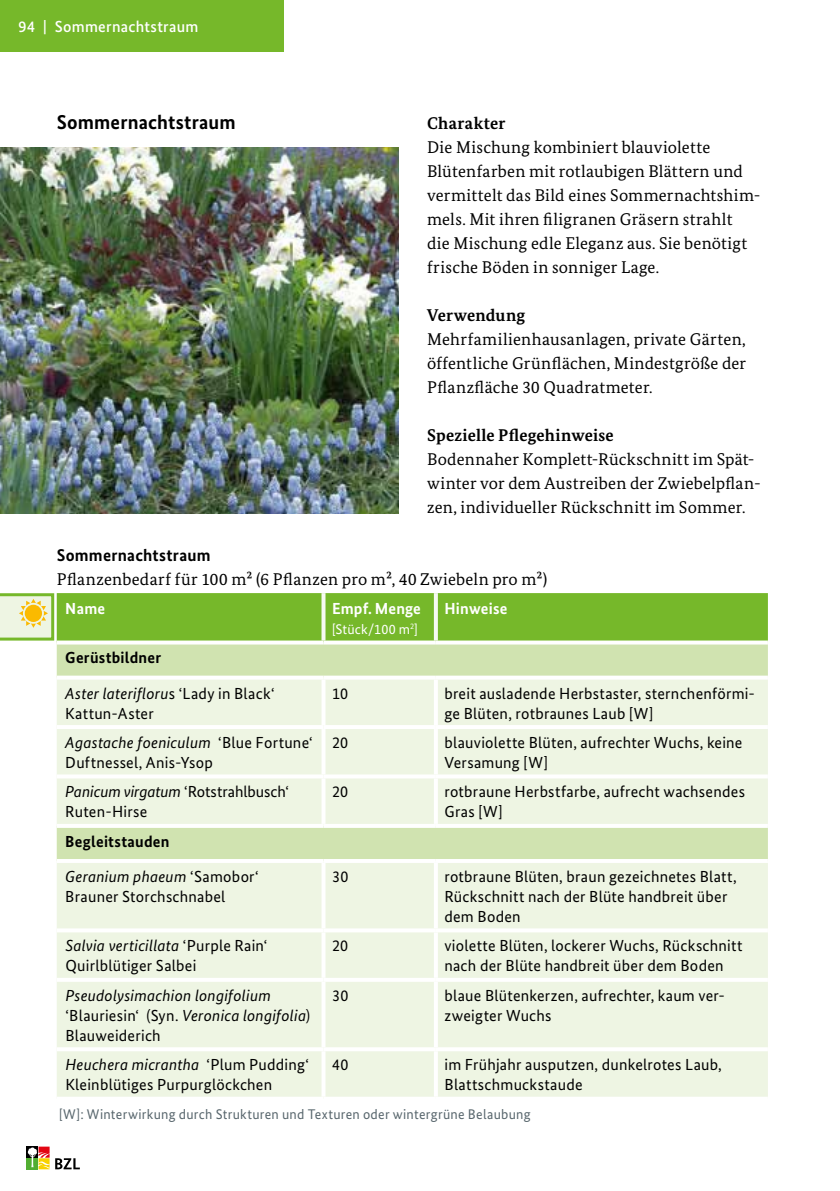
<style>
.page{position:relative;width:840px;height:1191px;background:#fff}
.page>*{position:absolute;margin:0;border:0;box-sizing:border-box;transform-origin:0 0}
.t1{font:700 20px "Bundes Sans";letter-spacing:.01em;color:#000}
.t2{font:17px/24px "Bundes Serif";letter-spacing:.015em;color:#000}
.t3{font:700 17px "Bundes Serif";letter-spacing:.01em;color:#000}
.t4{font:700 17px "Bundes Sans";letter-spacing:.015em;color:#000}
.t5{font:16px/20px "Bundes Sans";letter-spacing:.015em;color:#000}
.t6{font:italic 16px/20px "Bundes Sans";letter-spacing:.015em;color:#000}
.t7{font:700 16px/35px "Bundes Sans";letter-spacing:.015em;color:#000}
.t8{font:700 16px "Bundes Sans";letter-spacing:.01em;color:#fff}
.t9{font:500 16px "Bundes Sans";letter-spacing:.015em;color:#fff}
.t10{font:14px "Bundes Sans";letter-spacing:.02em;color:#58666d}
.t11{font:14px "Bundes Sans";letter-spacing:.01em;color:#fff}
.s1{font-weight:700;font-style:normal}
.s2{font-style:normal}
.s3{font-style:italic}
.s4{font-weight:400;font-style:italic}
.s5{font-weight:400}
</style>
<div class="page">
<div style="left:0;top:0;width:283px;height:52px;background:#76b82a"></div>
<svg style="left:27px;top:1146px;width:53px;height:23px"></svg>
<img style="left:0;top:147px;width:398px;height:366px">
<div style="left:57px;top:644px;width:710px;height:31px;background:#d0e3b0"></div>
<div style="left:57px;top:679px;width:710px;height:46px;background:#eef5e3"></div>
<svg style="left:57px;top:729px;width:710px;height:367px;background:#ebf3de"></svg>
<svg style="left:433px;top:679px;width:4px;height:46px"></svg>
<svg style="left:433px;top:729px;width:4px;height:45px"></svg>
<svg style="left:435px;top:774px;width:332px;height:4px"></svg>
<svg style="left:433px;top:778px;width:4px;height:46px"></svg>
<hr style="left:435px;top:824px;width:332px;height:4px;background:#fff">
<hr style="left:435px;top:859px;width:332px;height:4px;background:#fff">
<svg style="left:433px;top:863px;width:4px;height:65px"></svg>
<hr style="left:435px;top:928px;width:332px;height:4px;background:#fff">
<svg style="left:433px;top:932px;width:4px;height:45px"></svg>
<svg style="left:435px;top:977px;width:332px;height:4px"></svg>
<svg style="left:433px;top:981px;width:4px;height:66px"></svg>
<hr style="left:435px;top:1047px;width:332px;height:4px;background:#fff">
<svg style="left:433px;top:1051px;width:4px;height:45px"></svg>
<svg style="left:438px;top:1096px;width:329px;height:1px"></svg>
<svg style="left:57px;top:675px;width:266px;height:1px"></svg>
<svg style="left:323px;top:675px;width:112px;height:3px"></svg>
<svg style="left:435px;top:675px;width:332px;height:1px"></svg>
<svg style="left:321px;top:679px;width:4px;height:46px"></svg>
<svg style="left:321px;top:729px;width:4px;height:45px"></svg>
<svg style="left:57px;top:774px;width:266px;height:4px"></svg>
<svg style="left:323px;top:774px;width:112px;height:4px"></svg>
<svg style="left:321px;top:778px;width:4px;height:46px"></svg>
<hr style="left:57px;top:824px;width:266px;height:4px;background:#fff">
<hr style="left:323px;top:824px;width:112px;height:4px;background:#fff">
<hr style="left:57px;top:859px;width:266px;height:4px;background:#fff">
<hr style="left:323px;top:859px;width:112px;height:4px;background:#fff">
<svg style="left:321px;top:863px;width:4px;height:65px"></svg>
<hr style="left:57px;top:928px;width:266px;height:4px;background:#fff">
<hr style="left:323px;top:928px;width:112px;height:4px;background:#fff">
<svg style="left:321px;top:932px;width:4px;height:45px"></svg>
<svg style="left:57px;top:977px;width:266px;height:4px"></svg>
<svg style="left:323px;top:977px;width:112px;height:4px"></svg>
<svg style="left:321px;top:981px;width:4px;height:66px"></svg>
<hr style="left:57px;top:1047px;width:266px;height:4px;background:#fff">
<hr style="left:323px;top:1047px;width:112px;height:4px;background:#fff">
<svg style="left:321px;top:1051px;width:4px;height:45px"></svg>
<svg style="left:57px;top:1096px;width:265px;height:1px"></svg>
<svg style="left:325px;top:1096px;width:109px;height:1px"></svg>
<svg style="left:0;top:593px;width:767px;height:49px;background:#82bd3b"></svg>
<div style="left:25px;top:605px;width:17px;height:17px;background:#fbba00;border-radius:50%"></div>
<p class="t9" style="left:19px;top:17px;width:181px">94 | Sommernachtstraum</p>
<p class="t1" style="left:57px;top:110px;width:180px">Sommernachtstraum</p>
<p class="t3" style="left:427px;top:113px;width:80px">Charakter</p>
<p class="t2" style="left:427px;top:135px;width:335px">Die Mischung kombiniert blauviolette Blütenfarben mit rotlaubigen Blättern und vermittelt das Bild eines Sommernachtshim&shy;mels. Mit ihren filigranen Gräsern strahlt<br>die Mischung edle Eleganz aus. Sie benötigt frische Böden in sonniger Lage.</p>
<p class="t3" style="left:427px;top:305px;width:99px">Verwendung</p>
<p class="t2" style="left:427px;top:327px;width:320px;text-align:justify">Mehrfamilienhausanlagen, private Gärten, öffentliche Grünflächen, Mindestgröße der Pflanzfläche 30 Quadratmeter.</p>
<p class="t3" style="left:427px;top:425px;width:188px">Spezielle Pflegehinweise</p>
<p class="t2" style="left:427px;top:447px;width:335px">Bodennaher Komplett-Rückschnitt im Spät&shy;winter vor dem Austreiben der Zwiebelpflan&shy;zen, individueller Rückschnitt im Sommer.</p>
<p class="t4" style="left:57px;top:545px;width:155px">Sommernachtstraum</p>
<p class="t2" style="left:57px;top:567px;width:492px">Pflanzenbedarf für 100 m² (6 Pflanzen pro m², 40 Zwiebeln pro m²)</p>
<p class="t8" style="left:65px;top:599px;width:41px">Name</p>
<p class="t8" style="left:332px;top:599px;width:90px">Empf. Menge</p>
<p class="t11" style="left:332px;top:620px;width:87px">[Stück/100 m<sup>2</sup>]</p>
<p class="t8" style="left:444px;top:599px;width:64px">Hinweise</p>
<p class="t6" style="left:65px;top:640px;width:211px;line-height:35px"><span class="s1">Gerüstbildner<br></span>Aster laterifloru<span class="s2">s ‘Lady in Black‘</span></p>
<p class="t5" style="left:65px;top:703px;width:90px">Kattun-Aster</p>
<p class="t5" style="left:332px;top:683px;width:18px">10</p>
<p class="t5" style="left:444px;top:683px;width:312px">breit ausladende Herbstaster, sternchenförmi&shy;ge Blüten, rotbraunes Laub [W]</p>
<p class="t5" style="left:65px;top:732px;width:249px"><span class="s3">Agastache foeniculum</span> ‘Blue Fortune‘<br>Duftnessel, Anis-Ysop</p>
<p class="t5" style="left:332px;top:732px;width:18px">20</p>
<p class="t5" style="left:444px;top:732px;width:299px">blauviolette Blüten, aufrechter Wuchs, keine<br>Versamung [W]</p>
<p class="t5" style="left:65px;top:781px;width:225px"><span class="s3">Panicum virgatum</span> ‘Rotstrahlbusch‘<br>Ruten-Hirse</p>
<p class="t5" style="left:332px;top:781px;width:18px">20</p>
<p class="t5" style="left:444px;top:781px;width:302px">rotbraune Herbstfarbe, aufrecht wachsendes<br>Gras [W]</p>
<p class="t7" style="left:65px;top:823px;width:195px">Begleitstauden<br><span class="s4">Geranium phaeum</span> <span class="s5">‘Samobor‘</span></p>
<p class="t5" style="left:65px;top:886px;width:161px">Brauner Storchschnabel</p>
<p class="t5" style="left:332px;top:866px;width:18px">30</p>
<p class="t5" style="left:444px;top:866px;width:293px">rotbraune Blüten, braun gezeichnetes Blatt,<br>Rückschnitt nach der Blüte handbreit über dem Boden</p>
<p class="t5" style="left:65px;top:935px;width:203px"><span class="s3">Salvia verticillata</span> ‘Purple Rain‘<br>Quirlblütiger Salbei</p>
<p class="t5" style="left:332px;top:935px;width:18px">20</p>
<p class="t5" style="left:444px;top:935px;width:299px">violette Blüten, lockerer Wuchs, Rückschnitt nach der Blüte handbreit über dem Boden</p>
<p class="t6" style="left:65px;top:985px;width:246px">Pseudolysimachion longifolium <span class="s2">‘Blauriesin‘ (Syn.</span> Veronica longifolia<span class="s2">)<br>Blauweiderich</span></p>
<p class="t5" style="left:332px;top:985px;width:18px">30</p>
<p class="t5" style="left:444px;top:985px;width:281px">blaue Blütenkerzen, aufrechter, kaum ver&shy;zweigter Wuchs</p>
<p class="t5" style="left:65px;top:1054px;width:245px"><span class="s3">Heuchera micrantha</span> ‘Plum Pudding‘<br>Kleinblütiges Purpurglöckchen</p>
<p class="t5" style="left:332px;top:1054px;width:18px">40</p>
<p class="t5" style="left:444px;top:1054px;width:279px">im Frühjahr ausputzen, dunkelrotes Laub,<br>Blattschmuckstaude</p>
<p class="t10" style="left:59px;top:1105px;width:473px">[W]: Winterwirkung durch Strukturen und Texturen oder wintergrüne Belaubung</p>
</div>
